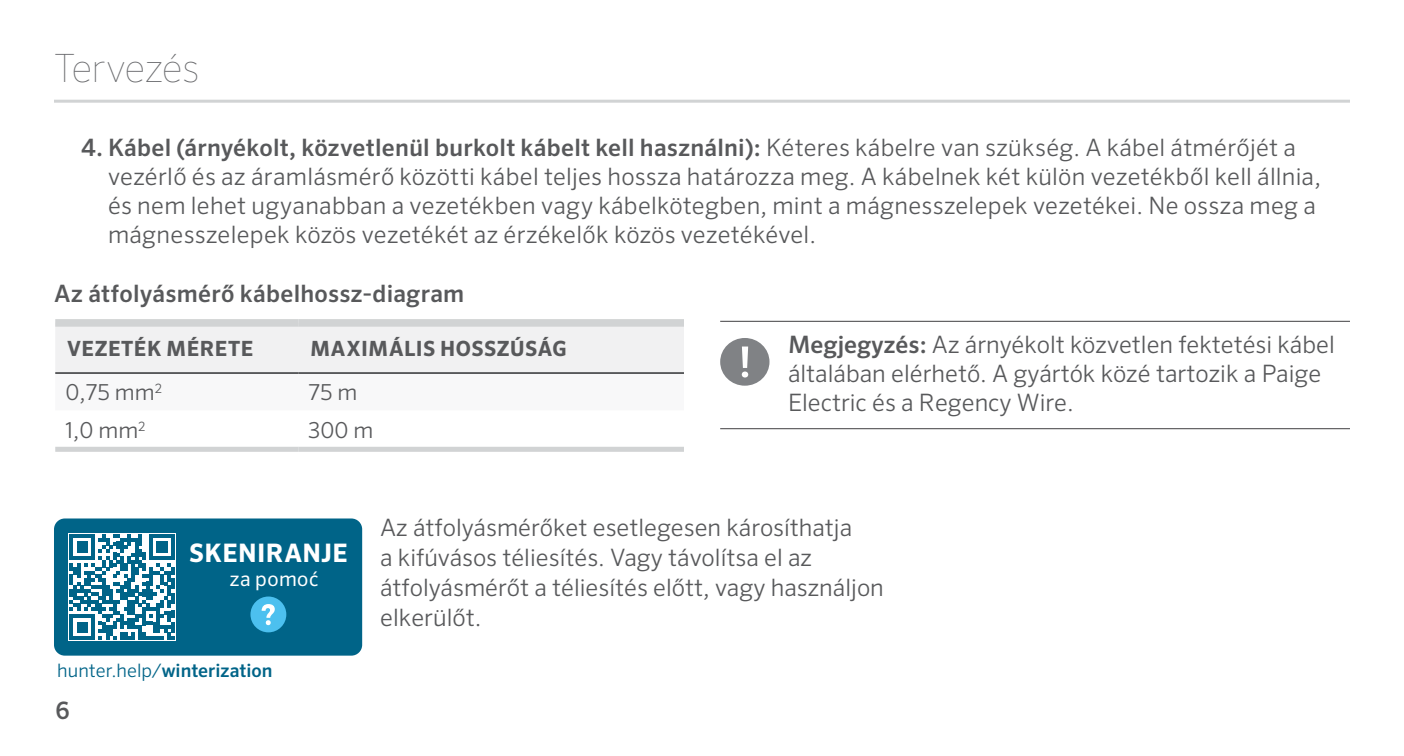
<style>
.page{position:relative;width:1404px;height:756px;background:#fff}
.page>*{position:absolute;margin:0;border:0;box-sizing:border-box;transform-origin:0 0}
.t1{font:100 39px "Sero Pro";letter-spacing:-.015em;color:#696a6d}
.t2{font:700 25.5px "Sero Pro";letter-spacing:.015em;color:#fff}
.t3{font:300 24px/28.8px "Sero Pro";color:#58595b}
.t4{font:500 24px "Sero Pro";letter-spacing:.01em;color:#58595b}
.t5{font:300 21.9px "Sero Pro";color:#58595b}
.t6{font:700 21px "Sero Pro";letter-spacing:.02em;color:#58595b}
.t7{font:20.4px "Sero Pro";letter-spacing:.025em;color:#fff}
.t8{font:500 18.6px "Sero Pro";color:#006488}
.s1{font-weight:500}
.s2{font-weight:300}
</style>
<div class="page">
<hr style="left:54px;top:100px;width:1296px;height:3px;background:#d1d3d4">
<hr style="left:720px;top:321px;width:68px;height:1px;background:#414042">
<hr style="left:788px;top:321px;width:562px;height:1px;background:#414042">
<hr style="left:720px;top:428px;width:68px;height:1px;background:#414042">
<hr style="left:788px;top:428px;width:562px;height:1px;background:#414042">
<div style="left:720px;top:338px;width:50px;height:48px;background:#808285;border-radius:50%"></div>
<svg style="left:742px;top:347px;width:6px;height:31px"></svg>
<div style="left:55px;top:327px;width:629px;height:45px;background:#f1f1f2"></div>
<div style="left:55px;top:319px;width:243px;height:8px;background:#d1d3d4"></div>
<div style="left:298px;top:319px;width:386px;height:8px;background:#d1d3d4"></div>
<hr style="left:55px;top:372px;width:243px;height:2px;background:#58595b">
<hr style="left:298px;top:372px;width:386px;height:2px;background:#58595b">
<div style="left:55px;top:447px;width:243px;height:5px;background:#d1d3d4"></div>
<div style="left:298px;top:447px;width:386px;height:5px;background:#d1d3d4"></div>
<div style="left:54px;top:518px;width:308px;height:138px;background:#006488;border-radius:11px"></div>
<svg style="left:68px;top:533px;width:108px;height:108px"></svg>
<svg style="left:69px;top:535px;width:106px;height:105px"></svg>
<div style="left:250px;top:597px;width:36px;height:35px;background:#4cc0ef;border-radius:50%"></div>
<svg style="left:262px;top:604px;width:13px;height:21px"></svg>
<h1 class="t1" style="left:54px;top:45px;width:147px">Tervezés</h1>
<p class="t3" style="left:108px;top:133px;width:1215px;text-indent:-27px"><span class="s1">4. Kábel (árnyékolt, közvetlenül burkolt kábelt kell használni):</span> Kéteres kábelre van szükség. A kábel átmérőjét a vezérlő és az áramlásmérő közötti kábel teljes hossza határozza meg. A kábelnek két külön vezetékből kell állnia, és nem lehet ugyanabban a vezetékben vagy kábelkötegben, mint a mágnesszelepek vezetékei. Ne ossza meg a mágnesszelepek közös vezetékét az érzékelők közös vezetékével.</p>
<p class="t4" style="left:54px;top:279px;width:412px">Az átfolyásmérő kábelhossz-diagram</p>
<p class="t6" style="left:67px;top:336px;width:187px">VEZETÉK MÉRETE</p>
<p class="t6" style="left:310px;top:336px;width:258px">MAXIMÁLIS HOSSZÚSÁG</p>
<p class="t5" style="left:65px;top:380px;width:98px">0,75 mm<sup>2</sup></p>
<p class="t5" style="left:308px;top:380px;width:51px">75 m</p>
<p class="t5" style="left:65px;top:417px;width:82px">1,0 mm<sup>2</sup></p>
<p class="t5" style="left:308px;top:417px;width:67px">300 m</p>
<p class="t3" style="left:788px;top:330px;width:548px"><span class="s1">Megjegyzés:</span> Az árnyékolt közvetlen fektetési kábel általában elérhető. A gyártók közé tartozik a Paige<br>Electric és a Regency Wire.</p>
<p class="t2" style="left:189px;top:537px;width:160px">SKENIRANJE</p>
<p class="t7" style="left:230px;top:566px;width:90px">za pomoć</p>
<p class="t8" style="left:57px;top:659px;width:217px"><span class="s2">hunter.help/</span>winterization</p>
<p class="t4" style="left:56px;top:696px;width:16px">6</p>
<p class="t3" style="left:380px;top:512px;width:505px;line-height:30px">Az átfolyásmérőket esetlegesen károsíthatja<br>a kifúvásos téliesítés. Vagy távolítsa el az átfolyásmérőt a téliesítés előtt, vagy használjon elkerülőt.</p>
</div>
